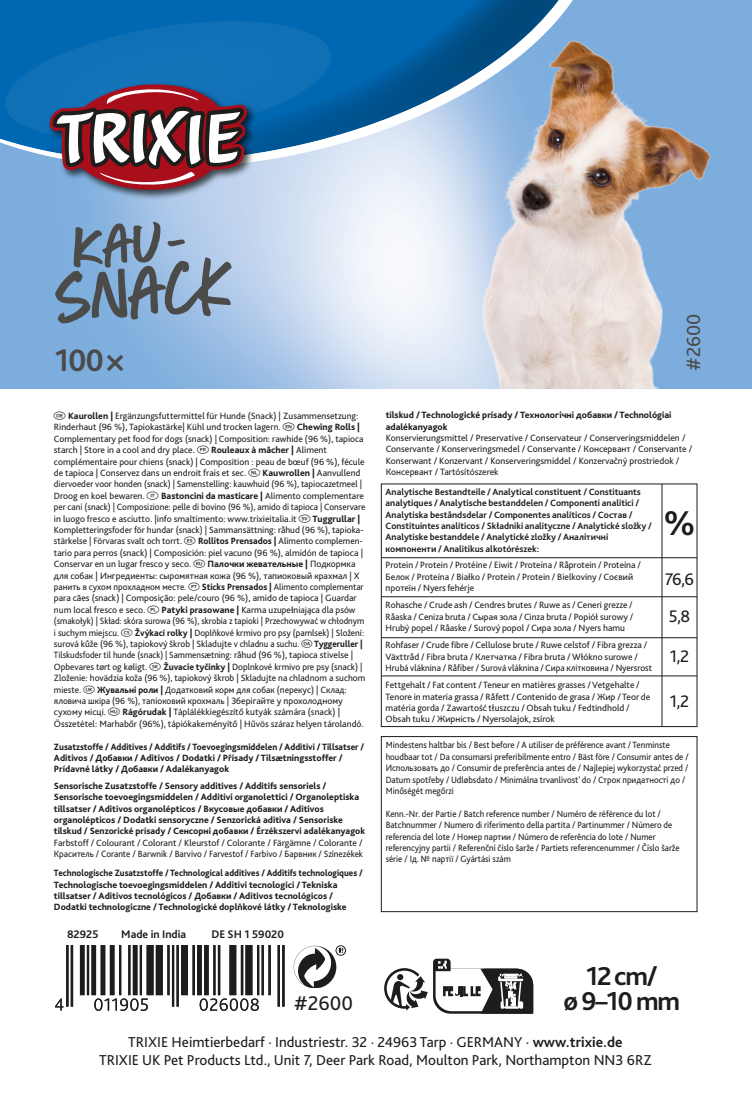
<style>
.page{position:relative;width:752px;height:1106px;background:#fff}
.page>*{position:absolute;margin:0;border:0;box-sizing:border-box;transform-origin:0 0}
.t1{font:99.75px "Backlash Small Caps";color:#4b4b4a}
.t2{font:82.25px "Backlash Small Caps";color:#4b4b4a}
.t3{font:700 36px "Bliss Pro";color:#1d1d1b}
.t4{font:700 32.5px "Bliss Pro";color:#4b4b4a}
.t5{font:700 27.25px/25px "Bliss Pro";letter-spacing:-.04em;color:#1d1d1b;text-align:center}
.t6{font:20.75px "Bliss Pro";color:#1d1d1b}
.t7{font:20px "Bliss Pro";color:#4b4b4a}
.t8{font:17.5px "Bliss Pro";color:#1d1d1b}
.t9{font:15px/17.5px "Bliss Pro";color:#1d1d1b;text-align:center}
.t10{font:700 11.5px "Bliss Pro";color:#1d1d1b}
.t11{font:9.5px/11.5px "Bliss Pro";color:#1d1d1b}
.t12{font:9.5px/11.5px "Bliss Pro";color:#1d1d1b;scale:.93 1}
.t13{font:800 9.5px/11.5px "Bliss Pro";color:#1d1d1b}
.t14{font:700 9.5px/11.5px "Bliss Pro";color:#1d1d1b}
.t15{font:800 9.5px/11.5px "Bliss Pro";color:#1d1d1b;scale:.93 1}
.t16{font:800 9.5px/11.5px "Bliss Pro";color:#1d1d1b;scale:.95 1}
.s1{font-family:"Natrix"}
.s2{font-weight:800}
.s3{font-weight:700}
</style>
<div class="page">
<svg style="left:5px;top:21px;width:20px;height:118px;background:#0469b3"></svg>
<svg style="left:25px;top:0;width:533px;height:168px;background:#1b75b6"></svg>
<img style="left:44px;top:79px;width:215px;height:123px">
<svg style="left:49px;top:83px;width:198px;height:110px"></svg>
<img style="left:382px;top:5px;width:356px;height:384px">
<img style="left:55px;top:945px;width:230px;height:66px">
<svg style="left:293px;top:945px;width:53px;height:42px"></svg>
<div style="left:381px;top:483px;width:316px;height:244px;border:1px solid #1d1d1b"></div>
<hr style="left:381px;top:557px;width:315px;height:1px;background:#1d1d1b">
<hr style="left:381px;top:596px;width:315px;height:1px;background:#1d1d1b">
<hr style="left:381px;top:637px;width:315px;height:1px;background:#1d1d1b">
<hr style="left:381px;top:675px;width:315px;height:1px;background:#1d1d1b">
<hr style="left:661px;top:484px;width:1px;height:242px;background:#1d1d1b">
<svg style="left:384px;top:958px;width:150px;height:56px"></svg>
<div style="left:381px;top:736px;width:316px;height:176px;border:1px solid #1d1d1b"></div>
<h2 class="t2" style="left:70px;top:209px;width:132px;rotate:-4deg">Kau-</h2>
<h1 class="t1" style="left:51px;top:251px;width:180px;rotate:-4deg">Snack</h1>
<h3 class="t4" style="left:55px;top:340px;width:71px">100×</h3>
<p class="t11" style="left:54px;top:410px;width:313px"><span class="s1">D</span> <span class="s2">Kaurollen |</span> Ergänzungsfuttermittel für Hunde (Snack) | Zusammensetzung:<br>Rinderhaut (96 %), Tapiokastärke| Kühl und trocken lagern. <span class="s1">E</span> <span class="s2">Chewing Rolls | </span>Complementary pet food for dogs (snack) | Composition: rawhide (96 %), tapioca starch | Store in a cool and dry place. <span class="s1">F</span> <span class="s2">Rouleaux à mâcher |</span> Aliment complémentaire pour chiens (snack) | Composition : peau de bœuf (96 %), fécule de tapioca | Conservez dans un endroit frais et sec. <span class="s1">N</span> <span class="s2">Kauwrollen |</span> Aanvullend diervoeder voor honden (snack) | Samenstelling: kauwhuid (96 %), tapiocazetmeel | Droog en koel bewaren. <span class="s1">I</span> <span class="s2">Bastoncini da masticare |</span> Alimento complementare per cani (snack) | Composizione: pelle di bovino (96 %), amido di tapioca | Conservare in luogo fresco e asciutto. |info smaltimento: www.trixieitalia.it <span class="s1">S</span> <span class="s2">Tuggrullar | </span>Kompletteringsfoder för hundar (snack) | Sammansättning: råhud (96 %), tapioka&shy;stärkelse | Förvaras svalt och torrt. <span class="s1">e</span> <span class="s2">Rollitos Prensados |</span> Alimento complemen&shy;tario para perros (snack) | Composición: piel vacuno (96 %), almidón de tapioca | Conservar en un lugar fresco y seco. <span class="s1">R</span> <span class="s2">Палочки жевательные |</span> Подкормка для собак | Ингредиенты: сыромятная кожа (96 %), тапиоковый крахмал | X ранить в сухом прохладном месте. <span class="s1">P</span> <span class="s2">Sticks Prensados |</span> Alimento complementar para cães (snack) | Composição: pele/couro (96 %), amido de tapioca | Guardar num local fresco e seco. <span class="s1">p</span> <span class="s2">Patyki prasowane |</span> Karma uzupełniająca dla psów (smakołyk) | Skład: skóra surowa (96 %), skrobia z tapioki | Przechowywać w chłodnym i suchym miejscu. <span class="s1">C</span> <span class="s2">Žvýkací rolky |</span> Doplňkové krmivo pro psy (pamlsek) | Složení: surová kůže (96 %), tapiokový škrob | Skladujte v chladnu a suchu. <span class="s1">d</span> <span class="s2">Tyggeruller | </span>Tilskudsfoder til hunde (snack) | Sammensætning: råhud (96 %), tapioca stivelse | Opbevares tørt og køligt. <span class="s1">$</span> <span class="s2">Žuvacie tyčinky |</span> Doplnkové krmivo pre psy (snack) | Zloženie: hovädzia koža (96 %), tapiokový škrob | Skladujte na chladnom a suchom mieste. <span class="s1">u</span> <span class="s2">Жувальні роли |</span> Додатковий корм для собак (перекус) | Склад: яловича шкіра (96 %), тапіоковий крохмаль | Зберігайте у прохолодному сухому місці. <span class="s1">U</span> <span class="s2">Rágórudak |</span> Táplálékkiegészítő kutyák számára (snack) | Összetétel: Marhabőr (96%), tápiókakeményítő | Hűvös száraz helyen tárolandó.</p>
<p class="t16" style="left:54px;top:740px;width:328px">Zusatzstoffe / Additives / Additifs / Toevoegingsmiddelen / Additivi / Tillsatser /<br>Aditivos / Добавки / Aditivos / Dodatki / Přísady / Tilsætningsstoffer /<br>Prídavné látky / Добавки / Adalékanyagok</p>
<p class="t13" style="left:54px;top:779px;width:312px">Sensorische Zusatzstoffe / Sensory additives / Additifs sensoriels / Sensorische toevoegingsmiddelen / Additivi organolettici / Organoleptiska tillsatser / Aditivos organolépticos / Вкусовые добавки / Aditivos organolépticos / Dodatki sensoryczne / Senzorická aditiva / Sensoriske tilskud / Senzorické prísady / Сенсорні добавки / Érzékszervi adalékanyagok</p>
<p class="t11" style="left:54px;top:836px;width:310px">Farbstoff / Colourant / Colorant / Kleurstof / Colorante / Färgämne / Colorante /<br>Краситель / Corante / Barwnik / Barvivo / Farvestof / Farbivo / Барвник / Színezékek</p>
<p class="t15" style="left:54px;top:867px;width:333px">Technologische Zusatzstoffe / Technological additives / Additifs technologiques / Technologische toevoegingsmiddelen / Additivi tecnologici / Tekniska tillsatser / Aditivos tecnológicos / Добавки / Aditivos tecnológicos / Dodatki technologiczne / Technologické doplňkové látky / Teknologiske</p>
<p class="t10" style="left:67px;top:927px;width:33px">82925</p>
<p class="t10" style="left:121px;top:927px;width:66px">Made in India</p>
<p class="t10" style="left:211px;top:927px;width:74px">DE SH 1 59020</p>
<h3 class="t6" style="left:293px;top:990px;width:61px">#2600</h3>
<h3 class="t7" style="left:680px;top:371px;width:59px;rotate:-90deg">#2600</h3>
<p class="t13" style="left:385px;top:409px;width:287px">tilskud / Technologické prísady / Технологічні добавки / Technológiai adalékanyagok</p>
<p class="t11" style="left:385px;top:432px;width:308px">Konservierungsmittel / Preservative / Conservateur / Conserveringsmiddelen / Conservante / Konserveringsmedel / Conservante / Консервант / Conservante / Konserwant / Konzervant / Konserveringsmiddel / Konzervačný prostriedok / Консервант / Tartósítószerek</p>
<p class="t14" style="left:385px;top:485px;width:268px">Analytische Bestandteile / Analytical constituent / Constituants analytiques / Analytische bestanddelen / Componenti analitici / Analytiska beståndsdelar / Componentes analíticos / Состав / Constituintes analíticos / Składniki analityczne / Analytické složky / Analytiske bestanddele / Analytické zložky / Аналітичні компоненти / Analitikus alkotórészek:</p>
<h3 class="t3" style="left:663px;top:500px;width:34px">%</h3>
<p class="t11" style="left:385px;top:559px;width:256px">Protein / Protein / Protéine / Eiwit / Proteina / Råprotein / Proteína /<br>Белок / Proteína / Białko / Protein / Protein / Bielkoviny / Соєвий протеїн / Nyers fehérje</p>
<h3 class="t8" style="left:664px;top:568px;width:30px">76,6</h3>
<p class="t11" style="left:385px;top:599px;width:249px;text-align:justify">Rohasche / Crude ash / Cendres brutes / Ruwe as / Ceneri grezze / Råaska / Ceniza bruta / Сырая зола / Cinza bruta / Popiół surowy / Hrubý popel / Råaske / Surový popol / Сира зола / Nyers hamu</p>
<h3 class="t8" style="left:668px;top:605px;width:23px">5,8</h3>
<p class="t11" style="left:385px;top:639px;width:268px">Rohfaser / Crude fibre / Cellulose brute / Ruwe celstof / Fibra grezza /<br>Växttråd / Fibra bruta / Клетчатка / Fibra bruta / Włókno surowe /<br>Hrubá vláknina / Råfiber / Surová vláknina / Сира клітковина / Nyersrost</p>
<h3 class="t8" style="left:669px;top:645px;width:21px">1,2</h3>
<p class="t11" style="left:385px;top:679px;width:266px">Fettgehalt / Fat content / Teneur en matières grasses / Vetgehalte / Tenore in materia grassa / Råfett / Contenido de grasa / Жир / Teor de matéria gorda / Zawartość tłuszczu / Obsah tuku / Fedtindhold / Obsah tuku / Жирність / Nyersolajok, zsírok</p>
<h3 class="t8" style="left:669px;top:690px;width:21px">1,2</h3>
<p class="t12" style="left:385px;top:739px;width:327px">Mindestens haltbar bis / Best before / A utiliser de préférence avant / Tenminste houdbaar tot / Da consumarsi preferibilmente entro / Bäst före / Consumir antes de / Использовать до / Consumir de preferência antes de / Najlepiej wykorzystać przed / Datum spotřeby / Udløbsdato / Minimálna trvanlivost' do / Строк придатності до / Minőségét megőrzi</p>
<p class="t12" style="left:385px;top:807px;width:317px">Kenn.-Nr. der Partie / Batch reference number / Numéro de référence du lot / Batchnummer / Numero di riferimento della partita / Partinummer / Número de referencia del lote / Номер партии / Número de referência do lote / Numer referencyjny partii / Referenční číslo šarže / Partiets referencenummer / Číslo šarže série / Ід. № партії / Gyártási szám</p>
<h3 class="t5" style="left:563px;top:962px;width:118px">12 cm/<br>ø 9–10 mm</h3>
<h3 class="t9" style="left:99px;top:1033px;width:554px">TRIXIE Heimtierbedarf · Industriestr. 32 · 24963 Tarp · GERMANY · <span class="s3">www.trixie.de<br></span>TRIXIE UK Pet Products Ltd., Unit 7, Deer Park Road, Moulton Park, Northampton NN3 6RZ</h3>
</div>
